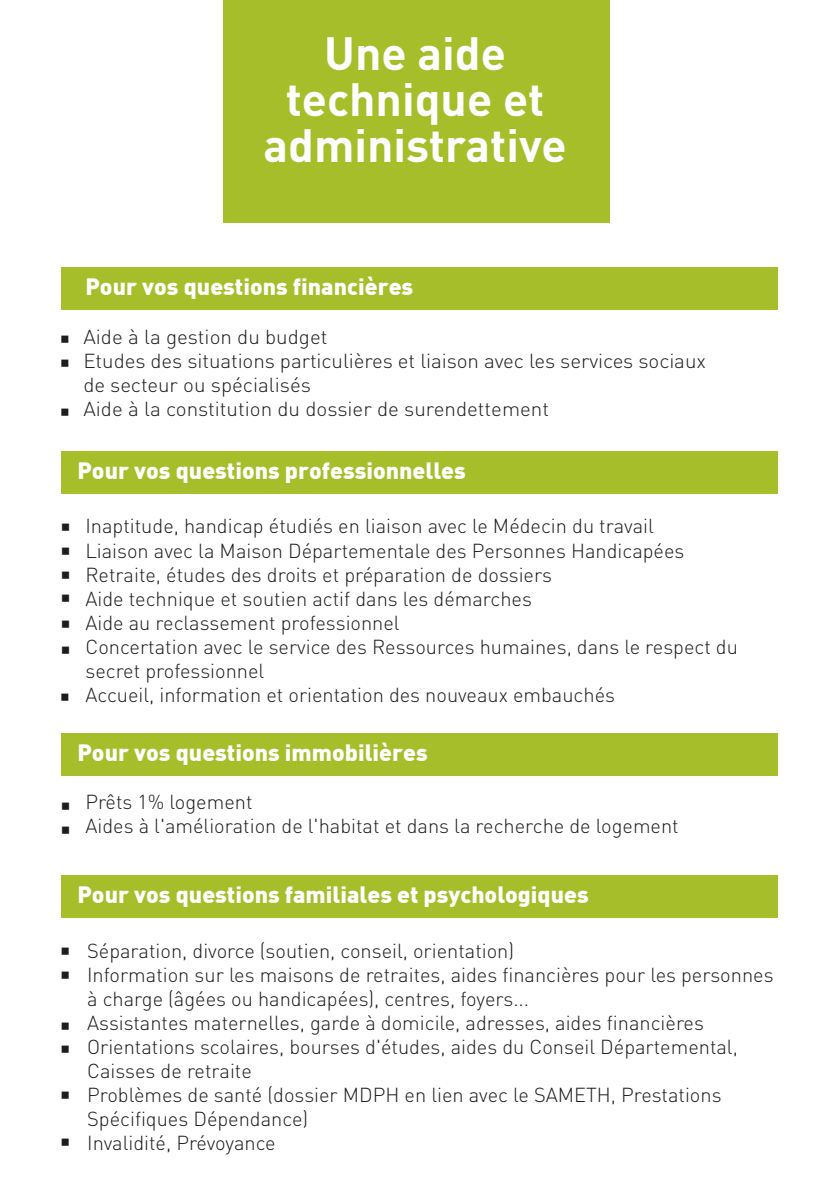
<style>
.page{position:relative;width:840px;height:1191px;background:#fff}
.page>*{position:absolute;margin:0;border:0;box-sizing:border-box;transform-origin:0 0}
.t1{font:700 46px/46.2px "DIN Pro";color:#fff;text-align:center}
.t2{font:24px/24px "Wingdings";color:#1d1d1b;text-align:justify}
.t3{font:900 23.2px "DIN";color:#fff}
.t4{font:300 20px/24px "DIN Pro";color:#1d1d1b}
</style>
<div class="page">
<div style="left:222px;top:0;width:387px;height:222px;background:#a6be2a"></div>
<div style="left:61px;top:267px;width:716px;height:43px;background:#a6be2a"></div>
<div style="left:61px;top:451px;width:716px;height:43px;background:#a6be2a"></div>
<div style="left:61px;top:733px;width:716px;height:43px;background:#a6be2a"></div>
<div style="left:61px;top:875px;width:716px;height:43px;background:#a6be2a"></div>
<h1 class="t1" style="left:263px;top:25px;width:304px">Une aide technique et administrative</h1>
<p class="t2" style="left:59px;top:400px;width:12px">▪</p>
<p class="t3" style="left:85px;top:271px;width:329px">Pour vos questions financières</p>
<p class="t4" style="left:83px;top:324px;width:623px">Aide à la gestion du budget<br>Etudes des situations particulières et liaison avec les services sociaux de secteur ou spécialisés<br>Aide à la constitution du dossier de surendettement</p>
<p class="t3" style="left:77px;top:455px;width:390px">Pour vos questions professionnelles</p>
<p class="t2" style="left:60px;top:515px;width:12px">▪ ▪ ▪</p>
<p class="t4" style="left:85px;top:513px;width:653px">Inaptitude, handicap étudiés en liaison avec le Médecin du travail<br>Liaison avec la Maison Départementale des Personnes Handicapées Retraite, études des droits et préparation de dossiers<br>Aide technique et soutien actif dans les démarches<br>Aide au reclassement professionnel<br>Concertation avec le service des Ressources humaines, dans le respect du secret professionnel<br>Accueil, information et orientation des nouveaux embauchés</p>
<p class="t2" style="left:60px;top:585px;width:12px;line-height:26px">▪ ▪ ▪</p>
<p class="t2" style="left:59px;top:686px;width:12px">▪</p>
<p class="t3" style="left:77px;top:737px;width:351px">Pour vos questions immobilières</p>
<p class="t4" style="left:85px;top:789px;width:594px">Prêts 1% logement<br>Aides à l'amélioration de l'habitat et dans la recherche de logement</p>
<p class="t3" style="left:77px;top:879px;width:512px">Pour vos questions familiales et psychologiques</p>
<p class="t2" style="left:60px;top:1014px;width:12px">▪</p>
<p class="t2" style="left:60px;top:1026px;width:12px;line-height:46.6px">▪ ▪ ▪</p>
<p class="t4" style="left:87px;top:937px;width:687px">Séparation, divorce (soutien, conseil, orientation)<br>Information sur les maisons de retraites, aides financières pour les personnes à charge (âgées ou handicapées), centres, foyers...<br>Assistantes maternelles, garde à domicile, adresses, aides financières Orientations scolaires, bourses d'études, aides du Conseil Départemental, Caisses de retraite<br>Problèmes de santé (dossier MDPH en lien avec le SAMETH, Prestations Spécifiques Dépendance)<br>Invalidité, Prévoyance</p>
</div>
